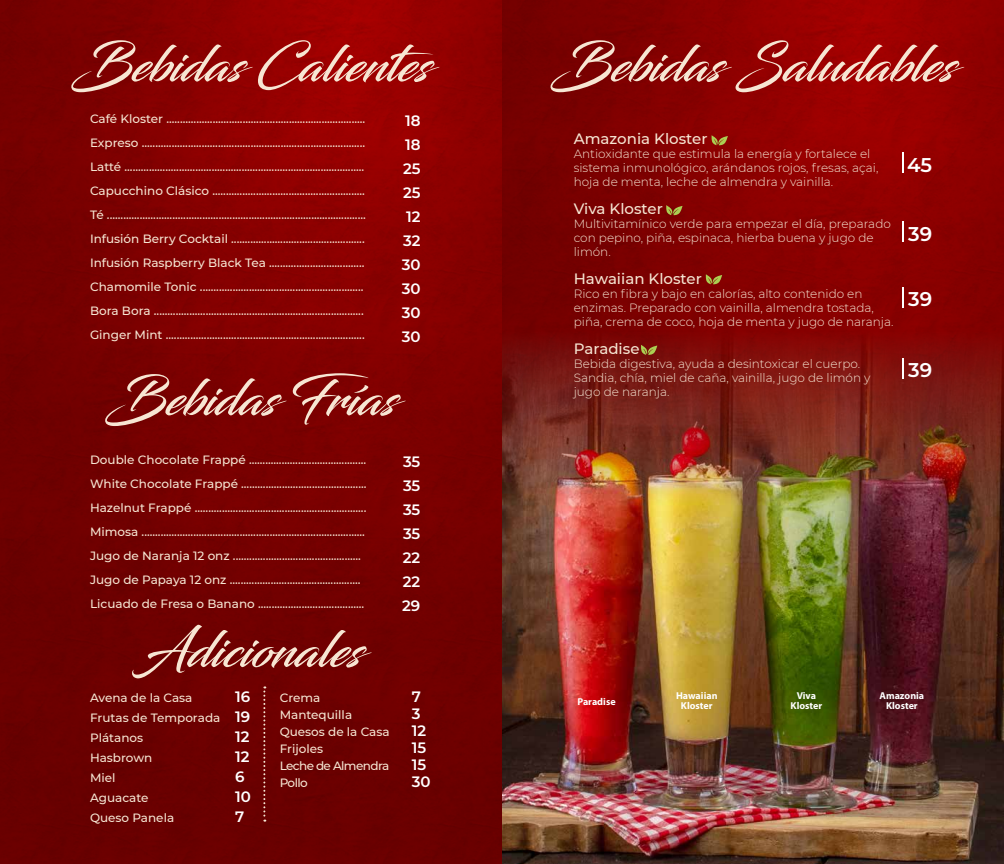
<style>
.page{position:relative;width:1004px;height:864px;background:#fff}
.page>*{position:absolute;margin:0;border:0;box-sizing:border-box;transform-origin:0 0}
.t1{font:50px "Blacksword";color:#f7e6d3}
.t2{font:600 19.8px "Montserrat";color:#fff}
.t3{font:600 15px/24px "Montserrat";color:#fff;text-align:justify}
.t4{font:500 15px "Montserrat";color:#f6e6d3}
.t5{font:500 12px/24px "Montserrat";color:#f6e6d3}
.t6{font:300 12px/14px "Montserrat";color:#f6e6d3}
.t7{font:500 12px "Montserrat";letter-spacing:-.05em;color:#f6e6d3}
.t8{font:700 10px/10px "Myriad Pro";color:#fff;text-align:center}
.s1{font-weight:600;font-size:15px;color:#fff}
</style>
<div class="page">
<img style="left:0;top:0;width:1004px;height:864px">
<img style="left:502px;top:287px;width:502px;height:577px">
<svg style="left:263px;top:686px;width:2px;height:136px"></svg>
<svg style="left:902px;top:222px;width:1px;height:20px"></svg>
<svg style="left:902px;top:358px;width:1px;height:21px"></svg>
<svg style="left:902px;top:153px;width:1px;height:20px"></svg>
<svg style="left:902px;top:288px;width:1px;height:20px"></svg>
<svg style="left:711px;top:135px;width:17px;height:10px"></svg>
<svg style="left:666px;top:205px;width:16px;height:10px"></svg>
<svg style="left:705px;top:274px;width:17px;height:10px"></svg>
<svg style="left:640px;top:345px;width:17px;height:10px"></svg>
<h1 class="t1" style="left:71px;top:35px;width:364px">Bebidas Calientes</h1>
<p class="t5" style="left:90px;top:107px;width:277px">Café Kloster .........................................................................<br>Expreso ..................................................................................<br>Latté ........................................................................................<br>Capucchino Clásico ........................................................<br>Té ...............................................................................................<br>Infusión Berry Cocktail .................................................<br>Infusión Raspberry Black Tea ...................................<br>Chamomile Tonic ............................................................<br>Bora Bora .............................................................................<br>Ginger Mint .........................................................................</p>
<p class="t3" style="left:402px;top:108px;width:20px">18<br>18<br>25<br>25<br>12<br>32<br>30<br>30<br>30<br>30</p>
<h1 class="t1" style="left:105px;top:369px;width:293px">Bebidas Frías</h1>
<p class="t5" style="left:90px;top:447px;width:278px">Double Chocolate Frappé ...........................................<br>White Chocolate Frappé ..............................................<br>Hazelnut Frappé ...............................................................<br>Mimosa ..................................................................................<br>Jugo de Naranja 12 onz ...............................................<br>Jugo de Papaya 12 onz ................................................<br>Licuado de Fresa o Banano .......................................</p>
<p class="t3" style="left:402px;top:449px;width:20px">35<br>35<br>35<br>35<br>22<br>22<br>29</p>
<h1 class="t1" style="left:139px;top:620px;width:225px">Adicionales</h1>
<p class="t5" style="left:90px;top:685px;width:104px">Avena de la Casa</p>
<p class="t3" style="left:235px;top:684px;width:17px">16</p>
<p class="t5" style="left:90px;top:707px;width:162px;line-height:20px">Frutas de Temporada <span class="s1">19<br></span>Plátanos</p>
<p class="t5" style="left:280px;top:685px;width:42px">Crema</p>
<p class="t3" style="left:412px;top:684px;width:11px">7</p>
<p class="t5" style="left:280px;top:702px;width:74px">Mantequilla</p>
<p class="t3" style="left:412px;top:701px;width:10px">3</p>
<p class="t5" style="left:280px;top:719px;width:111px">Quesos de la Casa</p>
<p class="t3" style="left:412px;top:718px;width:16px">12</p>
<p class="t5" style="left:280px;top:736px;width:45px">Frijoles</p>
<p class="t3" style="left:412px;top:735px;width:16px">15</p>
<p class="t7" style="left:280px;top:757px;width:111px">Leche de Almendra</p>
<p class="t3" style="left:412px;top:752px;width:16px">15</p>
<p class="t5" style="left:280px;top:770px;width:30px">Pollo</p>
<p class="t3" style="left:412px;top:769px;width:20px">30</p>
<p class="t3" style="left:235px;top:724px;width:16px">12</p>
<p class="t5" style="left:90px;top:745px;width:64px">Hasbrown</p>
<p class="t3" style="left:235px;top:744px;width:16px">12</p>
<p class="t5" style="left:90px;top:765px;width:27px">Miel</p>
<p class="t3" style="left:235px;top:764px;width:11px">6</p>
<p class="t5" style="left:90px;top:785px;width:60px">Aguacate</p>
<p class="t3" style="left:235px;top:784px;width:17px">10</p>
<p class="t5" style="left:90px;top:805px;width:86px">Queso Panela</p>
<p class="t3" style="left:235px;top:804px;width:11px">7</p>
<h1 class="t1" style="left:551px;top:35px;width:406px">Bebidas Saludables</h1>
<p class="t4" style="left:574px;top:128px;width:135px">Amazonia Kloster</p>
<p class="t6" style="left:574px;top:146px;width:306px">Antioxidante que estimula la energía y fortalece el sistema inmunológico, arándanos rojos, fresas, açai, hoja de menta, leche de almendra y vainilla.</p>
<p class="t4" style="left:574px;top:198px;width:91px">Viva Kloster</p>
<p class="t6" style="left:574px;top:216px;width:319px">Multivitamínico verde para empezar el día, preparado con pepino, piña, espinaca, hierba buena y jugo de limón.</p>
<p class="t4" style="left:574px;top:268px;width:130px">Hawaiian Kloster</p>
<p class="t6" style="left:574px;top:286px;width:321px">Rico en fibra y bajo en calorías, alto contenido en enzimas. Preparado con vainilla, almendra tostada, piña, crema de coco, hoja de menta y jugo de naranja.</p>
<p class="t4" style="left:574px;top:338px;width:67px">Paradise</p>
<p class="t6" style="left:574px;top:356px;width:298px">Bebida digestiva, ayuda a desintoxicar el cuerpo.<br>Sandia, chía, miel de caña, vainilla, jugo de limón y jugo de naranja.</p>
<h2 class="t2" style="left:907px;top:151px;width:26px">45</h2>
<h2 class="t2" style="left:908px;top:220px;width:25px">39</h2>
<h2 class="t2" style="left:908px;top:285px;width:25px">39</h2>
<h2 class="t2" style="left:908px;top:356px;width:25px">39</h2>
<p class="t8" style="left:577px;top:696px;width:40px">Paradise</p>
<p class="t8" style="left:676px;top:691px;width:43px">Hawaiian<br>Kloster</p>
<p class="t8" style="left:790px;top:691px;width:33px">Viva<br>Kloster</p>
<p class="t8" style="left:879px;top:691px;width:46px">Amazonia<br>Kloster</p>
</div>
